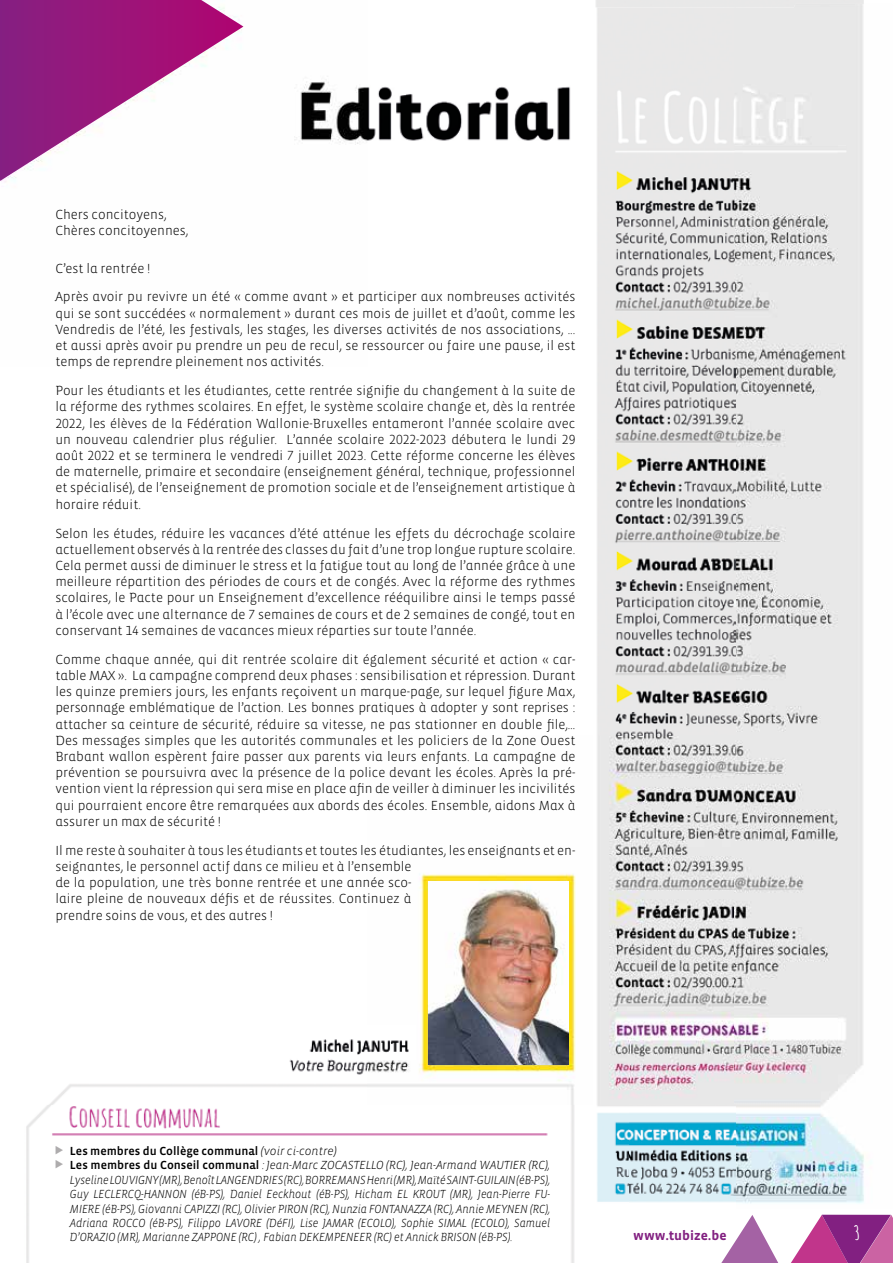
<style>
.page{position:relative;width:893px;height:1263px;background:#fff}
.page>*{position:absolute;margin:0;border:0;box-sizing:border-box;transform-origin:0 0}
.t1{font:700 19.5px "Amatic";color:#fff}
.t2{font:300 13.5px/16.2px "Vista Sans Alt";color:#000;text-align:justify}
.t3{font:700 13.5px "Vista Sans Alt";color:#822081}
.t4{font:12px/14.4px "Vista Sans Alt Light Ita";color:#000;text-align:justify}
.t5{font:12px "Vista Sans Med";color:#000}
.s1{font-family:"Vista Sans Alt Light Ita"}
.s2{font-family:"Vista Sans Med"}
</style>
<div class="page">
<img style="left:1px;top:7px;width:734px;height:1098px">
<img style="left:735px;top:7px;width:129px;height:1197px">
<img style="left:26px;top:1105px;width:604px;height:158px">
<img style="left:630px;top:1105px;width:105px;height:97px">
<div style="left:49px;top:1145px;width:520px;height:118px;background:#fff"></div>
<div style="left:265px;top:1025px;width:150px;height:28px;background:#fff"></div>
<img style="left:288px;top:1039px;width:127px;height:20px">
<img style="left:429px;top:881px;width:140px;height:183px">
<svg style="left:721px;top:1215px;width:57px;height:48px"></svg>
<svg style="left:0;top:0;width:243px;height:181px"></svg>
<svg style="left:791px;top:1215px;width:102px;height:48px"></svg>
<p class="t2" style="left:55px;top:206px;width:135px">Chers concitoyens,<br>Chères concitoyennes,</p>
<p class="t2" style="left:55px;top:254px;width:522px;line-height:29px">C’est la rentrée !<br>Après avoir pu revivre un été « comme avant » et participer aux nombreuses activités</p>
<p class="t2" style="left:55px;top:305px;width:522px">qui se sont succédées « normalement » durant ces mois de juillet et d’août, comme les Vendredis de l’été, les festivals, les stages, les diverses activités de nos associations, ... et aussi après avoir pu prendre un peu de recul, se ressourcer ou faire une pause, il est temps de reprendre pleinement nos activités.</p>
<p class="t2" style="left:55px;top:383px;width:522px">Pour les étudiants et les étudiantes, cette rentrée signifie du changement à la suite de la réforme des rythmes scolaires. En effet, le système scolaire change et, dès la rentrée 2022, les élèves de la Fédération Wallonie-Bruxelles entameront l’année scolaire avec un nouveau calendrier plus régulier. L’année scolaire 2022-2023 débutera le lundi 29 août 2022 et se terminera le vendredi 7 juillet 2023. Cette réforme concerne les élèves de maternelle, primaire et secondaire (enseignement général, technique, professionnel et spécialisé), de l’enseignement de promotion sociale et de l’enseignement artistique à horaire réduit.</p>
<p class="t2" style="left:55px;top:525px;width:522px">Selon les études, réduire les vacances d’été atténue les effets du décrochage scolaire actuellement observés à la rentrée des classes du fait d’une trop longue rupture scolaire.<br>Cela permet aussi de diminuer le stress et la fatigue tout au long de l’année grâce à une meilleure répartition des périodes de cours et de congés. Avec la réforme des rythmes scolaires, le Pacte pour un Enseignement d’excellence rééquilibre ainsi le temps passé à l’école avec une alternance de 7 semaines de cours et de 2 semaines de congé, tout en conservant 14 semaines de vacances mieux réparties sur toute l’année.</p>
<p class="t2" style="left:55px;top:651px;width:522px">Comme chaque année, qui dit rentrée scolaire dit également sécurité et action « car&shy;table MAX ». La campagne comprend deux phases : sensibilisation et répression. Durant les quinze premiers jours, les enfants reçoivent un marque-page, sur lequel figure Max, personnage emblématique de l’action. Les bonnes pratiques à adopter y sont reprises : attacher sa ceinture de sécurité, réduire sa vitesse, ne pas stationner en double file,… Des messages simples que les autorités communales et les policiers de la Zone Ouest Brabant wallon espèrent faire passer aux parents via leurs enfants. La campagne de prévention se poursuivra avec la présence de la police devant les écoles. Après la pré&shy;vention vient la répression qui sera mise en place afin de veiller à diminuer les incivilités qui pourraient encore être remarquées aux abords des écoles. Ensemble, aidons Max à assurer un max de sécurité !</p>
<p class="t2" style="left:55px;top:842px;width:522px;text-align:left">Il me reste à souhaiter à tous les étudiants et toutes les étudiantes, les enseignants et en&shy;seignantes, le personnel actif dans ce milieu et à l’ensemble<br>de la population, une très bonne rentrée et une année sco-<br>laire pleine de nouveaux défis et de réussites. Continuez à<br>prendre soins de vous, et des autres !</p>
<p class="t5" style="left:70px;top:1145px;width:268px">Les membres du Collège communal <span class="s1">(voir ci-contre)</span></p>
<p class="t4" style="left:70px;top:1158px;width:482px"><span class="s2">Les membres du Conseil communal</span> : Jean-Marc ZOCASTELLO (RC), Jean-Armand WAUTIER (RC), Lyseline LOUVIGNY (MR), Benoît LANGENDRIES (RC), BORREMANS Henri (MR), Maïté SAINT-GUILAIN (éB-PS), Guy LECLERCQ-HANNON (éB-PS), Daniel Eeckhout (éB-PS), Hicham EL KROUT (MR), Jean-Pierre FU-MIERE (éB-PS), Giovanni CAPIZZI (RC), Olivier PIRON (RC), Nunzia FONTANAZZA (RC), Annie MEYNEN (RC), Adriana ROCCO (éB-PS), Filippo LAVORE (DéFI), Lise JAMAR (ECOLO), Sophie SIMAL (ECOLO), Samuel D’ORAZIO (MR), Marianne ZAPPONE (RC) , Fabian DEKEMPENEER (RC) et Annick BRISON (éB-PS).</p>
<p class="t3" style="left:633px;top:1228px;width:95px">www.tubize.be</p>
<h1 class="t1" style="left:854px;top:1219px;width:6px">3</h1>
</div>
